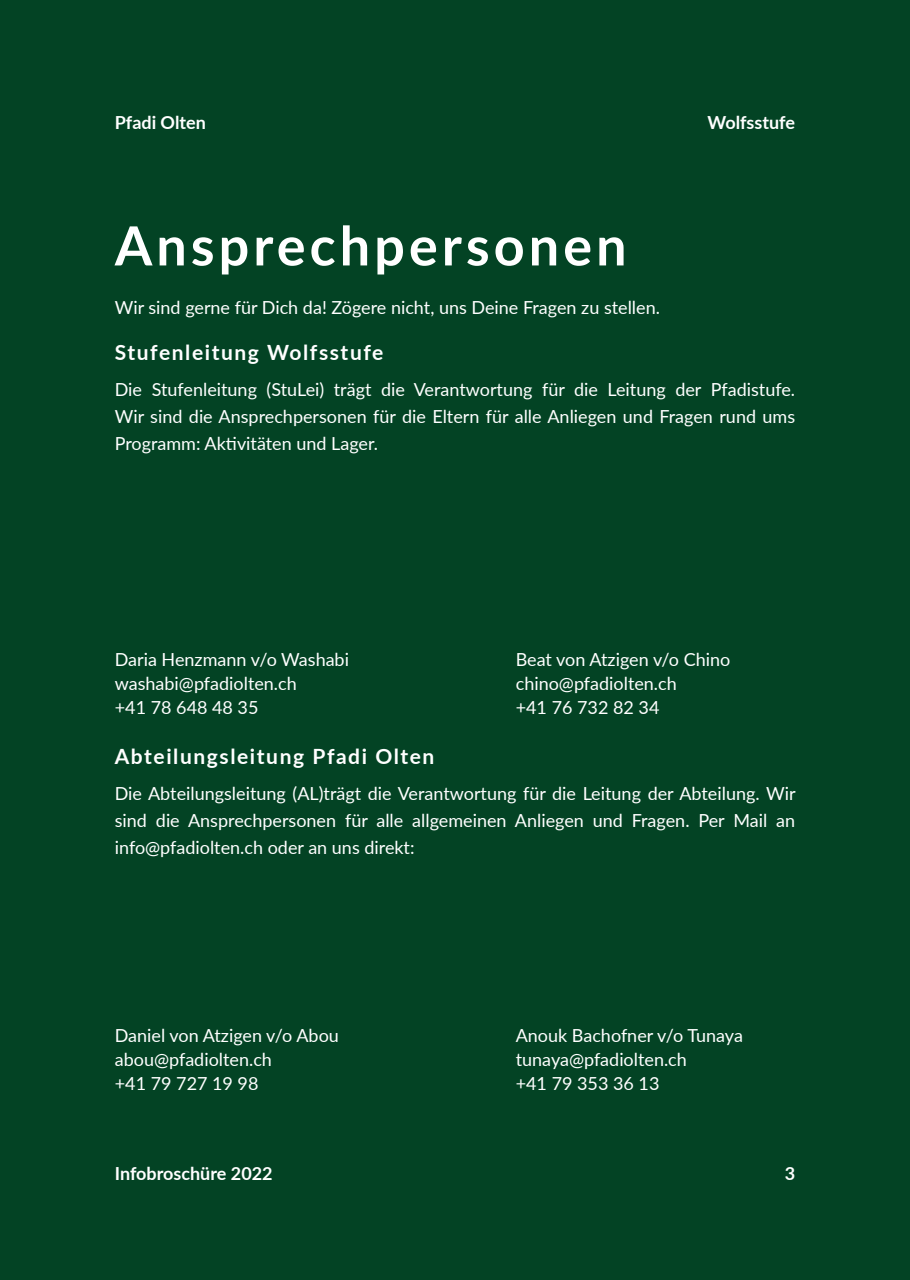
<style>
.page{position:relative;width:910px;height:1280px;background:#034324}
.page>*{position:absolute;margin:0;border:0;box-sizing:border-box;transform-origin:0 0}
.Untertitel{font:700 54px "Lato";letter-spacing:.075em;color:#fff}
.Absatztitel{font:700 21px "Lato";letter-spacing:.075em;color:#fff}
.Fliesstext{font:18px/27px "Lato";color:#fff;text-align:justify}
.Kontakt{font:18px "Lato";color:#fff}
.t1{font:700 18px "Lato";color:#fff}
</style>
<div class="page">
<p class="t1" style="left:115px;top:109px;width:93px">Pfadi Olten</p>
<p class="t1" style="left:708px;top:109px;width:89px">Wolfsstufe</p>
<p class="Untertitel" style="left:115px;top:206px;width:513px">Ansprechpersonen</p>
<p class="Fliesstext" style="left:115px;top:293px;width:547px">Wir sind gerne für Dich da! Zögere nicht, uns Deine Fragen zu stellen.</p>
<p class="Absatztitel" style="left:115px;top:337px;width:270px">Stufenleitung Wolfsstufe</p>
<p class="Fliesstext" style="left:115px;top:375px;width:682px">Die Stufenleitung (StuLei) trägt die Verantwortung für die Leitung der Pfadistufe.<br>Wir sind die Ansprechpersonen für die Eltern für alle Anliegen und Fragen rund ums Programm: Aktivitäten und Lager.</p>
<p class="Kontakt" style="left:115px;top:647px;width:236px">Daria Henzmann v/o Washabi</p>
<p class="Kontakt" style="left:115px;top:671px;width:184px">washabi@pfadiolten.ch</p>
<p class="Kontakt" style="left:115px;top:695px;width:145px">+41 78 648 48 35</p>
<p class="Kontakt" style="left:516px;top:647px;width:216px">Beat von Atzigen v/o Chino</p>
<p class="Kontakt" style="left:516px;top:671px;width:163px">chino@pfadiolten.ch</p>
<p class="Kontakt" style="left:516px;top:695px;width:145px">+41 76 732 82 34</p>
<p class="Absatztitel" style="left:115px;top:741px;width:321px">Abteilungsleitung Pfadi Olten</p>
<p class="Fliesstext" style="left:115px;top:779px;width:682px">Die Abteilungsleitung (AL)trägt die Verantwortung für die Leitung der Abteilung. Wir sind die Ansprechpersonen für alle allgemeinen Anliegen und Fragen. Per Mail an info@pfadiolten.ch oder an uns direkt:</p>
<p class="Kontakt" style="left:115px;top:1022px;width:226px">Daniel von Atzigen v/o Abou</p>
<p class="Kontakt" style="left:115px;top:1046px;width:159px">abou@pfadiolten.ch</p>
<p class="Kontakt" style="left:115px;top:1070px;width:145px">+41 79 727 19 98</p>
<p class="t1" style="left:115px;top:1160px;width:159px">Infobroschüre 2022</p>
<p class="Kontakt" style="left:516px;top:1022px;width:229px">Anouk Bachofner v/o Tunaya</p>
<p class="Kontakt" style="left:516px;top:1046px;width:173px">tunaya@pfadiolten.ch</p>
<p class="Kontakt" style="left:516px;top:1070px;width:145px">+41 79 353 36 13</p>
<p class="t1" style="left:785px;top:1160px;width:12px">3</p>
</div>
